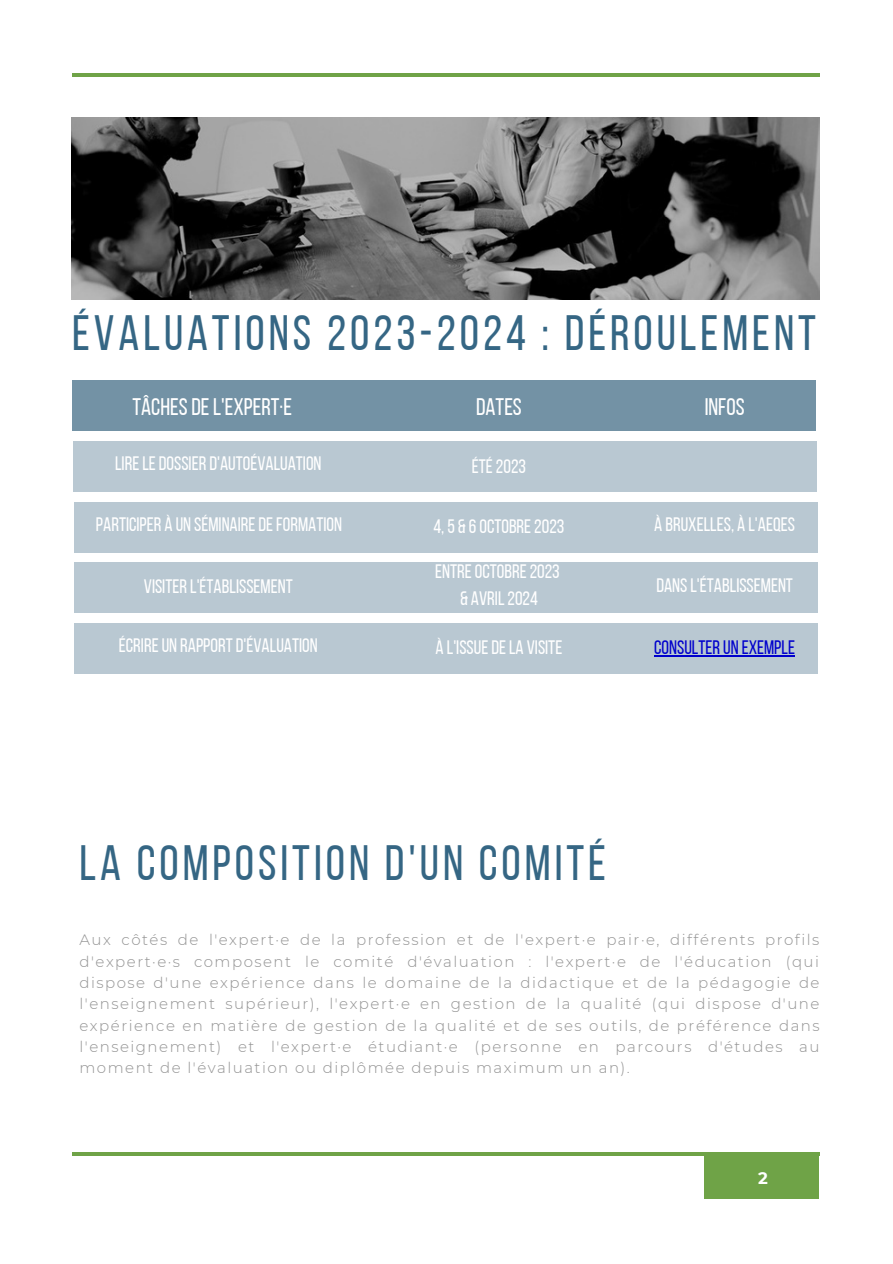
<style>
.page{position:relative;width:893px;height:1264px;background:#fff}
.page>*{position:absolute;margin:0;border:0;box-sizing:border-box;transform-origin:0 0}
.t1{font:49.5px "Bebas Neue";letter-spacing:.08em;color:#356684}
.t2{font:24px "Bebas Neue";color:#fff}
.t3{font:19.5px/27px "Bebas Neue";color:#fff;text-align:center}
.t4{font:19.5px "Bebas Neue";color:#00c}
.t5{font:700 16.5px "Montserrat";color:#fff}
.t6{font:300 15px/21.3px "Montserrat";letter-spacing:.1em;color:#929292;text-align:justify}
</style>
<div class="page">
<div style="left:704px;top:1152px;width:115px;height:46px;background:#6fa347"></div>
<img style="left:72px;top:117px;width:747px;height:182px">
<hr style="left:72px;top:73px;width:748px;height:4px;background:#6fa347">
<hr style="left:72px;top:1152px;width:748px;height:3px;background:#6fa347">
<div style="left:72px;top:381px;width:743px;height:50px;background:#7392a5"></div>
<div style="left:73px;top:441px;width:743px;height:50px;background:#b9c8d2"></div>
<div style="left:75px;top:502px;width:743px;height:50px;background:#b9c8d2"></div>
<div style="left:75px;top:562px;width:743px;height:51px;background:#b9c8d2"></div>
<div style="left:75px;top:623px;width:743px;height:50px;background:#b9c8d2"></div>
<hr style="left:654px;top:655px;width:141px;height:1px;background:#00c">
<h1 class="t1" style="left:72px;top:312px;width:745px">ÉVALUATIONS 2023-2024 : DÉROULEMENT</h1>
<h2 class="t2" style="left:132px;top:397px;width:161px">TÂCHESDEL'EXPERT·E</h2>
<h2 class="t2" style="left:476px;top:397px;width:47px">DATES</h2>
<h2 class="t2" style="left:704px;top:397px;width:41px">INFOS</h2>
<h3 class="t3" style="left:115px;top:451px;width:208px">LIRELEDOSSIERD'AUTOÉVALUATION</h3>
<h3 class="t3" style="left:472px;top:454px;width:56px">ÉTÉ2023</h3>
<h3 class="t3" style="left:96px;top:512px;width:248px">PARTICIPER À UN SÉMINAIREDEFORMATION</h3>
<h3 class="t3" style="left:144px;top:575px;width:150px">VISITERL'ÉTABLISSEMENT</h3>
<h3 class="t3" style="left:119px;top:633px;width:200px">ÉCRIREUN RAPPORTD'ÉVALUATION</h3>
<h3 class="t3" style="left:433px;top:514px;width:132px">4, 5 &amp; 6OCTOBRE2023</h3>
<h3 class="t3" style="left:435px;top:560px;width:126px">ENTREOCTOBRE2023 &amp; AVRIL2024</h3>
<h3 class="t3" style="left:435px;top:635px;width:128px">À L'ISSUEDELA VISITE</h3>
<h3 class="t3" style="left:654px;top:512px;width:142px">À BRUXELLES, À L'AEQES</h3>
<h3 class="t3" style="left:656px;top:573px;width:138px">DANSL'ÉTABLISSEMENT</h3>
<h3 class="t4" style="left:654px;top:639px;width:142px">CONSULTERUN EXEMPLE</h3>
<h1 class="t1" style="left:80px;top:842px;width:528px">LA COMPOSITION D'UN COMITÉ</h1>
<p class="t6" style="left:79px;top:929px;width:741px">Aux côtés de l'expert·e de la profession et de l'expert·e pair·e, différents profils d'expert·e·s composent le comité d'évaluation : l'expert·e de l'éducation (qui dispose d'une expérience dans le domaine de la didactique et de la pédagogie de l'enseignement supérieur), l'expert·e en gestion de la qualité (qui dispose d'une expérience en matière de gestion de la qualité et de ses outils, de préférence dans l'enseignement) et l'expert·e étudiant·e (personne en parcours d'études au moment de l'évaluation ou diplômée depuis maximum un an).</p>
<p class="t5" style="left:758px;top:1167px;width:11px">2</p>
</div>
